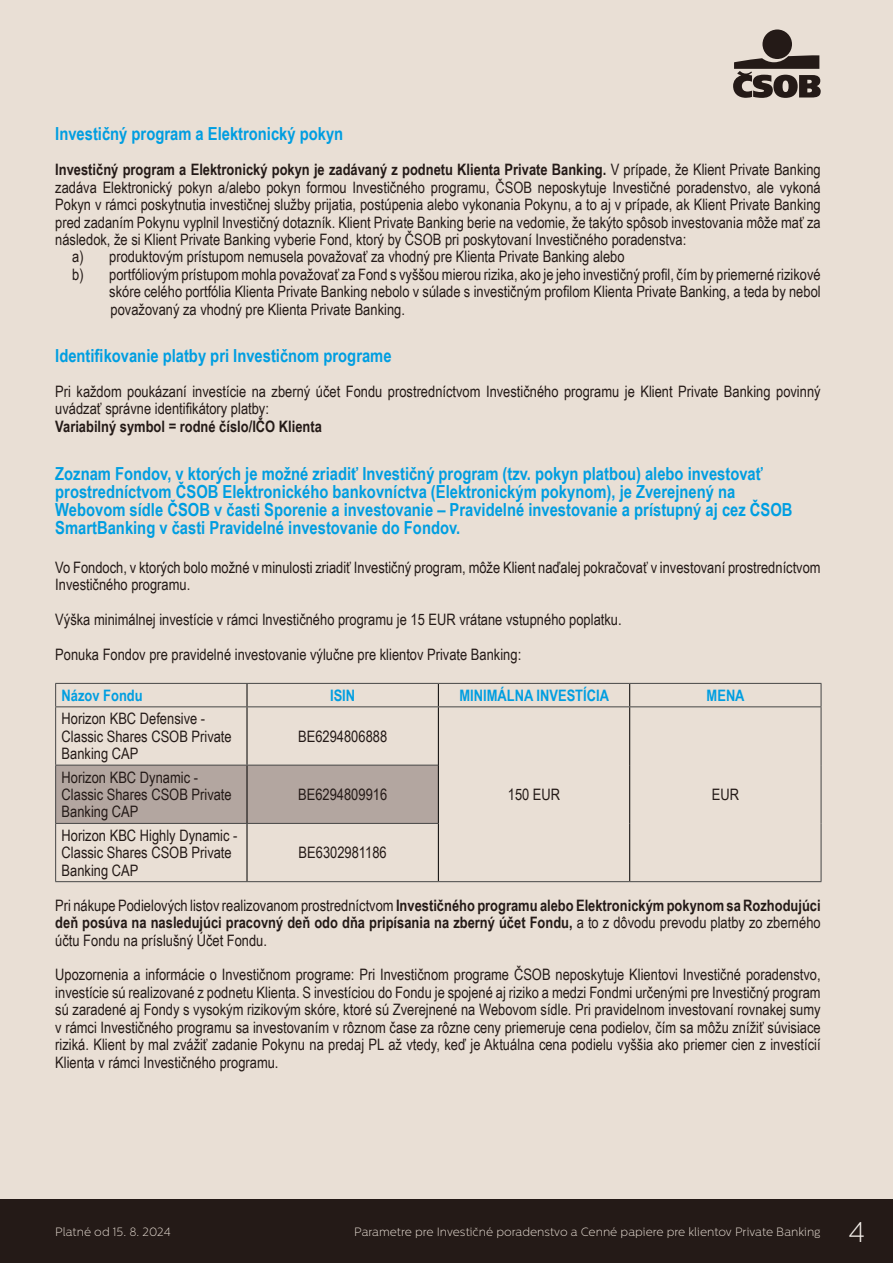
<style>
.page{position:relative;width:893px;height:1263px;background:#e9dfd5}
.page>*{position:absolute;margin:0;border:0;box-sizing:border-box;transform-origin:0 0}
.t1{font:200 28.5px "Centrale Sans";color:#f4efea}
.t2{font:700 18px/18px "Arial Narrow";color:#009ee1}
.t3{font:15.75px/17.4px "Arial Narrow";color:#241a17}
.t4{font:700 15.75px/17.4px "Arial Narrow";color:#241a17;text-align:justify}
.t5{font:700 15.75px "Arial Narrow";color:#009ee1}
.t6{font:200 12px "Centrale Sans";color:#e9dfd5}
.s1{font-weight:400}
</style>
<div class="page">
<div style="left:0;top:1199px;width:893px;height:64px;background:#241a17"></div>
<div style="left:762px;top:30px;width:30px;height:29px;background:#241a17;border-radius:50%"></div>
<svg style="left:733px;top:55px;width:88px;height:43px"></svg>
<div style="left:56px;top:766px;width:382px;height:57px;background:#b3a6a0"></div>
<svg style="left:247px;top:684px;width:1px;height:22px"></svg>
<svg style="left:438px;top:684px;width:1px;height:22px"></svg>
<svg style="left:629px;top:684px;width:1px;height:22px"></svg>
<hr style="left:247px;top:707px;width:1px;height:58px;background:#000">
<hr style="left:438px;top:707px;width:1px;height:58px;background:#000">
<hr style="left:629px;top:707px;width:1px;height:58px;background:#000">
<hr style="left:247px;top:765px;width:1px;height:58px;background:#000">
<hr style="left:438px;top:765px;width:1px;height:58px;background:#000">
<hr style="left:629px;top:765px;width:1px;height:58px;background:#000">
<hr style="left:247px;top:824px;width:1px;height:57px;background:#000">
<hr style="left:438px;top:823px;width:1px;height:58px;background:#000">
<hr style="left:629px;top:823px;width:1px;height:58px;background:#000">
<hr style="left:55px;top:683px;width:192px;height:1px;background:#464646">
<svg style="left:55px;top:684px;width:1px;height:22px"></svg>
<hr style="left:247px;top:683px;width:191px;height:1px;background:#464646">
<hr style="left:438px;top:683px;width:192px;height:1px;background:#464646">
<hr style="left:630px;top:683px;width:191px;height:1px;background:#464646">
<svg style="left:821px;top:684px;width:1px;height:22px"></svg>
<hr style="left:55px;top:706px;width:192px;height:1px;background:#464646">
<hr style="left:55px;top:707px;width:1px;height:58px;background:#464646">
<hr style="left:247px;top:706px;width:191px;height:1px;background:#464646">
<hr style="left:438px;top:706px;width:192px;height:1px;background:#464646">
<hr style="left:630px;top:706px;width:191px;height:1px;background:#464646">
<hr style="left:821px;top:707px;width:1px;height:58px;background:#464646">
<hr style="left:55px;top:765px;width:192px;height:1px;background:#464646">
<hr style="left:55px;top:765px;width:1px;height:58px;background:#464646">
<hr style="left:247px;top:765px;width:191px;height:1px;background:#464646">
<hr style="left:821px;top:765px;width:1px;height:58px;background:#464646">
<hr style="left:55px;top:823px;width:192px;height:1px;background:#464646">
<hr style="left:55px;top:824px;width:1px;height:57px;background:#464646">
<hr style="left:247px;top:823px;width:191px;height:1px;background:#464646">
<hr style="left:821px;top:823px;width:1px;height:58px;background:#464646">
<hr style="left:55px;top:881px;width:192px;height:1px;background:#464646">
<hr style="left:247px;top:881px;width:191px;height:1px;background:#464646">
<hr style="left:438px;top:881px;width:192px;height:1px;background:#464646">
<hr style="left:630px;top:881px;width:191px;height:1px;background:#464646">
<p class="t2" style="left:55px;top:124px;width:289px">Investičný program a Elektronický pokyn</p>
<p class="t4" style="left:55px;top:160px;width:767px">Investičný program a Elektronický pokyn je zadávaný z podnetu Klienta Private Banking. <span class="s1">V prípade, že Klient Private Banking</span></p>
<p class="t3" style="left:55px;top:178px;width:767px">zadáva Elektronický pokyn a/alebo pokyn formou Investičného programu, ČSOB neposkytuje Investičné poradenstvo, ale vykoná</p>
<p class="t3" style="left:55px;top:195px;width:767px">Pokyn v rámci poskytnutia investičnej služby prijatia, postúpenia alebo vykonania Pokynu, a to aj v prípade, ak Klient Private Banking</p>
<p class="t3" style="left:55px;top:213px;width:767px">pred zadaním Pokynu vyplnil Investičný dotazník. Klient Private Banking berie na vedomie, že takýto spôsob investovania môže mať za</p>
<p class="t3" style="left:55px;top:230px;width:633px">následok, že si Klient Private Banking vyberie Fond, ktorý by ČSOB pri poskytovaní Investičného poradenstva:</p>
<p class="t3" style="left:72px;top:247px;width:554px">a) produktovým prístupom nemusela považovať za vhodný pre Klienta Private Banking alebo</p>
<p class="t3" style="left:72px;top:265px;width:750px">b) portfóliovým prístupom mohla považovať za Fond s vyššou mierou rizika, ako je jeho investičný profil, čím by priemerné rizikové</p>
<p class="t3" style="left:109px;top:282px;width:713px">skóre celého portfólia Klienta Private Banking nebolo v súlade s investičným profilom Klienta Private Banking, a teda by nebol</p>
<p class="t3" style="left:111px;top:300px;width:296px">považovaný za vhodný pre Klienta Private Banking.</p>
<p class="t2" style="left:55px;top:346px;width:338px">Identifikovanie platby pri Investičnom programe</p>
<p class="t3" style="left:55px;top:382px;width:767px">Pri každom poukázaní investície na zberný účet Fondu prostredníctvom Investičného programu je Klient Private Banking povinný uvádzať správne identifikátory platby:</p>
<p class="t4" style="left:55px;top:416px;width:268px">Variabilný symbol = rodné číslo/IČO Klienta</p>
<p class="t2" style="left:55px;top:463px;width:739px">Zoznam Fondov, v ktorých je možné zriadiť Investičný program (tzv. pokyn platbou) alebo investovať prostredníctvom ČSOB Elektronického bankovníctva (Elektronickým pokynom), je Zverejnený na Webovom sídle ČSOB v časti Sporenie a investovanie – Pravidelné investovanie a prístupný aj cez ČSOB SmartBanking v časti Pravidelné investovanie do Fondov.</p>
<p class="t3" style="left:55px;top:558px;width:767px">Vo Fondoch, v ktorých bolo možné v minulosti zriadiť Investičný program, môže Klient naďalej pokračovať v investovaní prostredníctvom<br>Investičného programu.</p>
<p class="t3" style="left:55px;top:610px;width:568px">Výška minimálnej investície v rámci Investičného programu je 15 EUR vrátane vstupného poplatku.</p>
<p class="t3" style="left:55px;top:645px;width:467px">Ponuka Fondov pre pravidelné investovanie výlučne pre klientov Private Banking:</p>
<p class="t5" style="left:62px;top:683px;width:83px">Názov Fondu</p>
<p class="t5" style="left:330px;top:683px;width:27px">ISIN</p>
<p class="t5" style="left:459px;top:683px;width:151px">MINIMÁLNA INVESTÍCIA</p>
<p class="t5" style="left:707px;top:683px;width:40px">MENA</p>
<p class="t3" style="left:62px;top:709px;width:172px">Horizon KBC Defensive -<br>Classic Shares CSOB Private<br>Banking CAP</p>
<p class="t3" style="left:298px;top:727px;width:91px">BE6294806888</p>
<p class="t3" style="left:62px;top:768px;width:172px">Horizon KBC Dynamic -<br>Classic Shares CSOB Private<br>Banking CAP</p>
<p class="t3" style="left:62px;top:826px;width:177px">Horizon KBC Highly Dynamic -<br>Classic Shares CSOB Private<br>Banking CAP</p>
<p class="t3" style="left:298px;top:785px;width:91px">BE6294809916</p>
<p class="t3" style="left:299px;top:843px;width:90px">BE6302981186</p>
<p class="t3" style="left:508px;top:785px;width:54px">150 EUR</p>
<p class="t3" style="left:712px;top:785px;width:29px">EUR</p>
<p class="t4" style="left:55px;top:896px;width:767px"><span class="s1">Pri nákupe Podielových listov realizovanom prostredníctvom</span> Investičného programu alebo Elektronickým pokynom sa Rozhodujúci deň posúva na nasledujúci pracovný deň odo dňa pripísania na zberný účet Fondu, <span class="s1">a to z dôvodu prevodu platby zo zberného účtu Fondu na príslušný Účet Fondu.</span></p>
<p class="t3" style="left:55px;top:966px;width:767px;text-align:justify">Upozornenia a informácie o Investičnom programe: Pri Investičnom programe ČSOB neposkytuje Klientovi Investičné poradenstvo, investície sú realizované z podnetu Klienta. S investíciou do Fondu je spojené aj riziko a medzi Fondmi určenými pre Investičný program sú zaradené aj Fondy s vysokým rizikovým skóre, ktoré sú Zverejnené na Webovom sídle. Pri pravidelnom investovaní rovnakej sumy v rámci Investičného programu sa investovaním v rôznom čase za rôzne ceny priemeruje cena podielov, čím sa môžu znížiť súvisiace riziká. Klient by mal zvážiť zadanie Pokynu na predaj PL až vtedy, keď je Aktuálna cena podielu vyššia ako priemer cien z investícií Klienta v rámci Investičného programu.</p>
<p class="t6" style="left:55px;top:1225px;width:117px">Platné od 15. 8. 2024</p>
<p class="t6" style="left:354px;top:1225px;width:468px">Parametre pre Investičné poradenstvo a Cenné papiere pre klientov Private Banking</p>
<h1 class="t1" style="left:848px;top:1216px;width:18px">4</h1>
</div>
